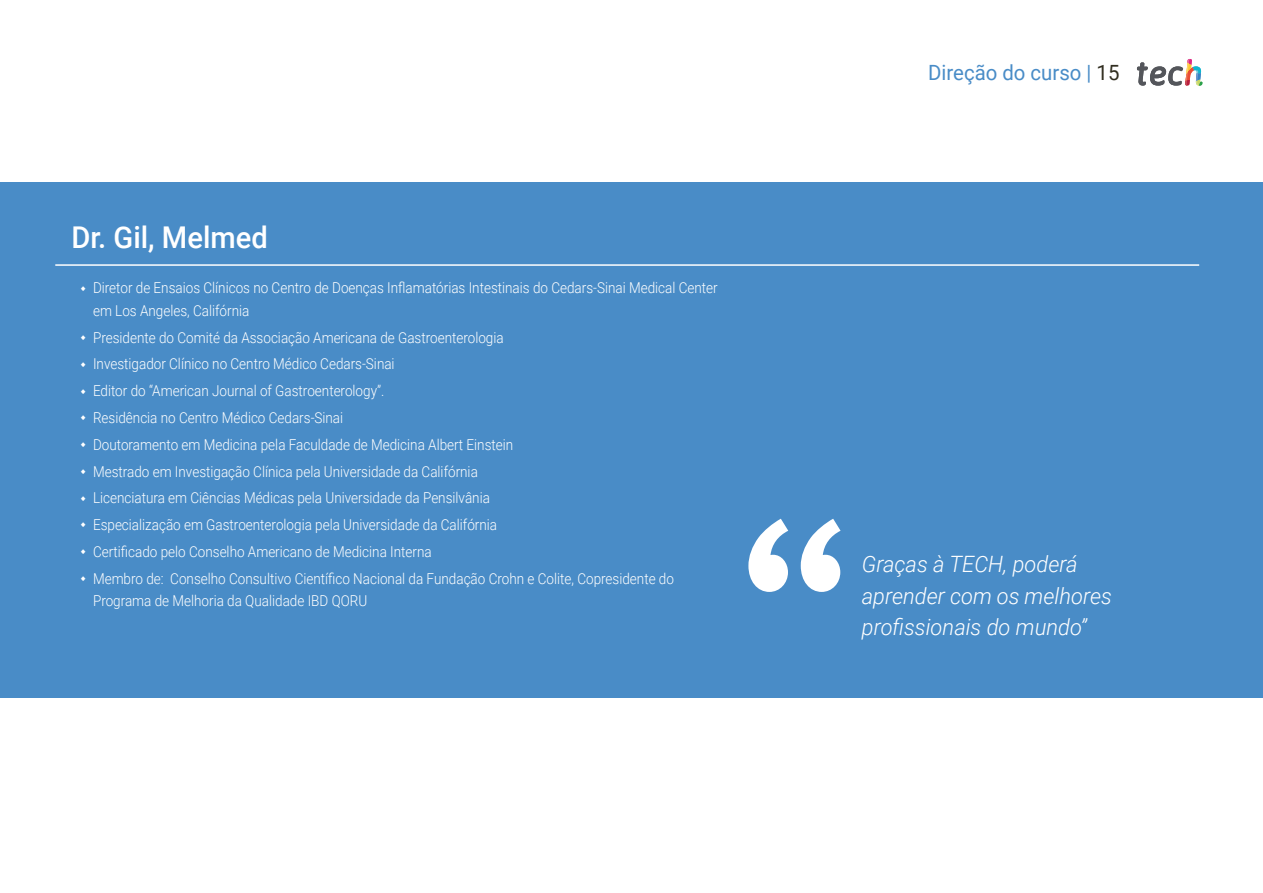
<style>
.page{position:relative;width:1263px;height:893px;background:#fff}
.page>*{position:absolute;margin:0;border:0;box-sizing:border-box;transform-origin:0 0}
.t1{font:500 30px "Roboto";color:#fff}
.t2{font:italic 300 22.5px/31.5px "Roboto";color:#fff}
.t3{font:21px "Roboto";color:#498cc7}
.t4{font:300 15px/26.7px "Roboto";color:#fff;scale:.9 1}
.s1{color:#312e20}
</style>
<div class="page">
<div style="left:0;top:182px;width:1263px;height:516px;background:#498cc7"></div>
<hr style="left:55px;top:264px;width:1144px;height:2px;background:#fff">
<svg style="left:1137px;top:59px;width:65px;height:27px"></svg>
<svg style="left:748px;top:519px;width:92px;height:73px"></svg>
<h1 class="t1" style="left:71px;top:216px;width:198px">Dr. Gil, Melmed</h1>
<p class="t4" style="left:93px;top:276px;width:696px;line-height:22.5px">Diretor de Ensaios Clínicos no Centro de Doenças Inflamatórias Intestinais do Cedars-Sinai Medical Center em Los Angeles, Califórnia</p>
<p class="t4" style="left:93px;top:323px;width:647px">Presidente do Comité da Associação Americana de Gastroenterologia<br>Investigador Clínico no Centro Médico Cedars-Sinai<br>Editor do “American Journal of Gastroenterology”.<br>Residência no Centro Médico Cedars-Sinai<br>Doutoramento em Medicina pela Faculdade de Medicina Albert Einstein<br>Mestrado em Investigação Clínica pela Universidade da Califórnia<br>Licenciatura em Ciências Médicas pela Universidade da Pensilvânia<br>Especialização em Gastroenterologia pela Universidade da Califórnia<br>Certificado pelo Conselho Americano de Medicina Interna<br>Membro de: Conselho Consultivo Científico Nacional da Fundação Crohn e Colite, Copresidente do</p>
<p class="t4" style="left:93px;top:587px;width:306px">Programa de Melhoria da Qualidade IBD QORU</p>
<h3 class="t3" style="left:928px;top:57px;width:193px">Direção do curso | <span class="s1">15</span></h3>
<h2 class="t2" style="left:862px;top:548px;width:252px">Graças à TECH, poderá aprender com os melhores profissionais do mundo”</h2>
</div>
